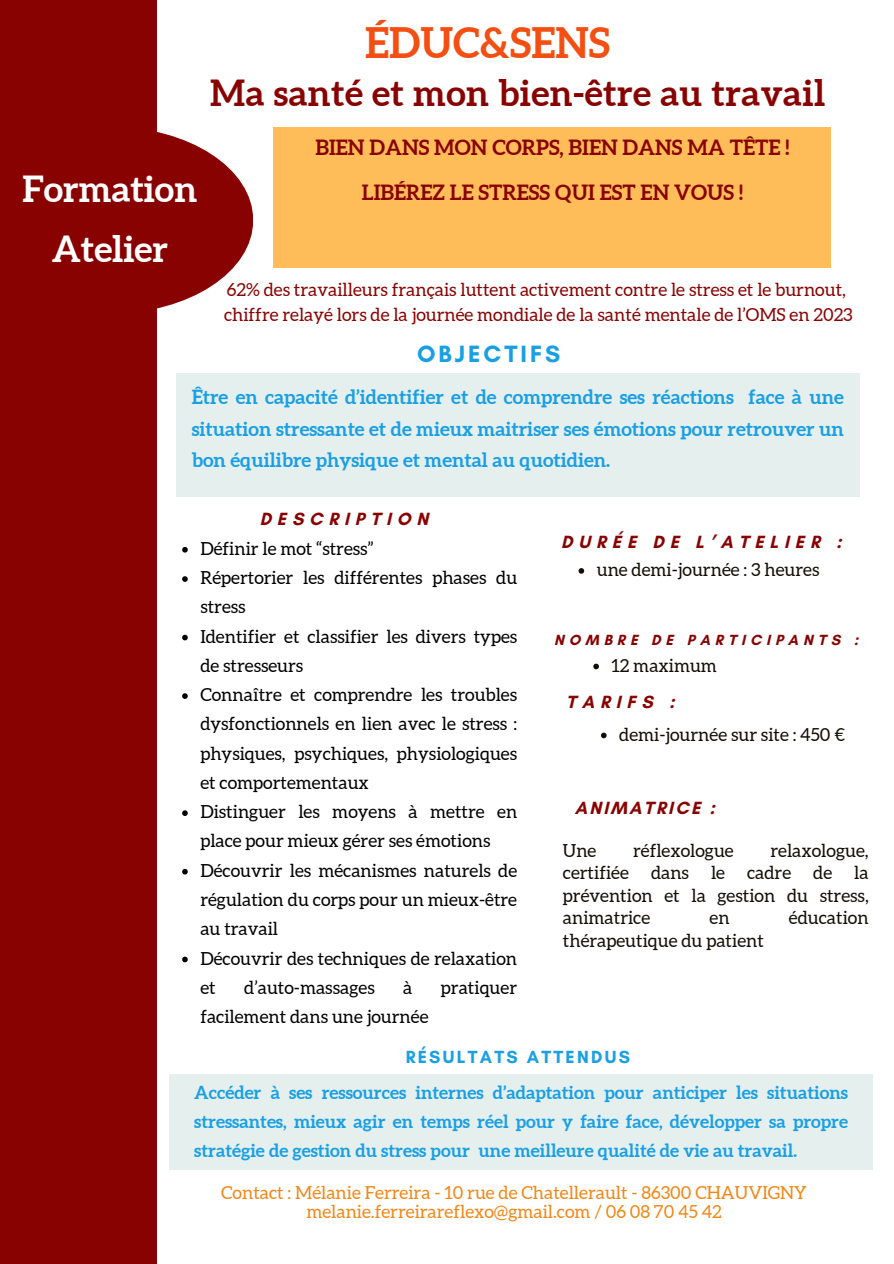
<style>
.page{position:relative;width:894px;height:1264px;background:#fff}
.page>*{position:absolute;margin:0;border:0;box-sizing:border-box;transform-origin:0 0}
.t1{font:700 42px "Aleo";color:#f44f12}
.t2{font:700 36px "Aleo";letter-spacing:.015em;color:#890202}
.t3{font:700 36px/59.7px "Aleo";color:#fff;text-align:center}
.t4{font:700 24px "Glacial Indifference";letter-spacing:.125em;color:#199fe4}
.t5{font:700 21px "Aleo";color:#890202}
.t6{font:700 19.5px/31.5px "Aleo";color:#199fe4;text-align:justify}
.t7{font:18px/29.2px "Aleo";color:#000}
.t8{font:700 18px/29.2px "Aleo";color:#199fe4;text-align:justify}
.t9{font:18px/22.5px "Aleo";color:#110e04;text-align:justify}
.t10{font:18px "Aleo";color:#890202}
.t11{font:18px "Aleo";color:#f28716}
.t12{font:700 18px "Glacial Indifference";letter-spacing:.325em;color:#890202}
.t13{font:700 18px "Glacial Indifference";letter-spacing:.125em;color:#890202}
.t14{font:700 17.85px "Glacial Indifference";letter-spacing:.125em;color:#199fe4}
.t15{font:700 15px "Glacial Indifference";letter-spacing:.325em;color:#890202}
</style>
<div class="page">
<div style="left:0;top:0;width:157px;height:1263px;background:#890202"></div>
<svg style="left:157px;top:132px;width:96px;height:177px;fill:#890202"></svg>
<div style="left:273px;top:127px;width:557px;height:141px;background:#ffbd59"></div>
<div style="left:170px;top:1074px;width:702px;height:96px;background:#e5efee"></div>
<svg style="left:182px;top:547px;width:6px;height:5px"></svg>
<svg style="left:182px;top:576px;width:6px;height:6px"></svg>
<svg style="left:182px;top:634px;width:6px;height:6px"></svg>
<svg style="left:182px;top:693px;width:6px;height:6px"></svg>
<svg style="left:182px;top:810px;width:6px;height:6px"></svg>
<svg style="left:182px;top:868px;width:6px;height:6px"></svg>
<svg style="left:182px;top:956px;width:6px;height:6px"></svg>
<div style="left:176px;top:373px;width:683px;height:124px;background:#e5efee"></div>
<svg style="left:578px;top:568px;width:6px;height:5px"></svg>
<svg style="left:593px;top:663px;width:5px;height:6px"></svg>
<svg style="left:601px;top:732px;width:5px;height:6px"></svg>
<p class="t1" style="left:365px;top:18px;width:246px">ÉDUC&amp;SENS</p>
<h1 class="t3" style="left:23px;top:159px;width:176px">Formation<br>Atelier</h1>
<p class="t2" style="left:210px;top:73px;width:616px">Ma santé et mon bien-être au travail</p>
<h2 class="t5" style="left:315px;top:135px;width:475px">BIEN DANS MON CORPS, BIEN DANS MA TÊTE !</h2>
<h2 class="t5" style="left:362px;top:180px;width:382px">LIBÉREZ LE STRESS QUI EST EN VOUS !</h2>
<p class="t10" style="left:227px;top:280px;width:620px">62% des travailleurs français luttent activement contre le stress et le burnout,</p>
<p class="t10" style="left:224px;top:304px;width:630px">chiffre relayé lors de la journée mondiale de la santé mentale de l’OMS en 2023</p>
<h4 class="t4" style="left:417px;top:339px;width:145px">OBJECTIFS</h4>
<p class="t6" style="left:192px;top:381px;width:653px">Être en capacité d’identifier et de comprendre ses réactions face à une situation stressante et de mieux maitriser ses émotions pour retrouver un bon équilibre physique et mental au quotidien.</p>
<p class="t12" style="left:259px;top:508px;width:170px">DESCRIPTION</p>
<p class="t7" style="left:200px;top:533px;width:175px">Définir le mot “stress”</p>
<p class="t7" style="left:200px;top:563px;width:318px">Répertorier les différentes phases du stress</p>
<h3 class="t7" style="left:200px;top:621px;width:318px">Identifier et classifier les divers types de stresseurs</h3>
<h5 class="t7" style="left:200px;top:680px;width:318px;text-align:justify">Connaître et comprendre les troubles dysfonctionnels en lien avec le stress : physiques, psychiques, physiologiques et comportementaux</h5>
<p class="t7" style="left:200px;top:797px;width:318px">Distinguer les moyens à mettre en place pour mieux gérer ses émotions</p>
<p class="t7" style="left:200px;top:855px;width:318px;text-align:justify">Découvrir les mécanismes naturels de régulation du corps pour un mieux-être au travail</p>
<p class="t7" style="left:200px;top:943px;width:318px">Découvrir des techniques de relaxation et</p>
<p class="t7" style="left:244px;top:972px;width:132px">d’auto-massages</p>
<p class="t7" style="left:403px;top:972px;width:11px">à</p>
<p class="t7" style="left:441px;top:972px;width:78px">pratiquer</p>
<p class="t7" style="left:200px;top:1001px;width:230px">facilement dans une journée</p>
<p class="t12" style="left:561px;top:531px;width:282px">DURÉE DE L’ATELIER :</p>
<p class="t9" style="left:596px;top:558px;width:224px">une demi-journée : 3 heures</p>
<h6 class="t15" style="left:554px;top:630px;width:306px">NOMBRE DE PARTICIPANTS :</h6>
<p class="t9" style="left:611px;top:654px;width:107px">12 maximum</p>
<h6 class="t12" style="left:566px;top:691px;width:110px">TARIFS :</h6>
<p class="t9" style="left:619px;top:722px;width:227px">demi-journée sur site : 450 €</p>
<p class="t13" style="left:574px;top:797px;width:142px">ANIMATRICE :</p>
<p class="t9" style="left:562px;top:839px;width:307px;text-indent:207px">relaxologue, certifiée dans le cadre de la prévention et la gestion du stress, animatrice</p>
<p class="t9" style="left:562px;top:839px;width:35px">Une</p>
<p class="t9" style="left:633px;top:839px;width:102px">réflexologue</p>
<p class="t9" style="left:709px;top:906px;width:22px">en</p>
<p class="t9" style="left:788px;top:906px;width:81px">éducation</p>
<p class="t9" style="left:562px;top:929px;width:202px">thérapeutique du patient</p>
<h6 class="t14" style="left:405px;top:1045px;width:226px">RÉSULTATS ATTENDUS</h6>
<h4 class="t8" style="left:194px;top:1077px;width:655px">Accéder à ses ressources internes d’adaptation pour anticiper les situations stressantes, mieux agir en temps réel pour y faire face, développer sa propre stratégie de gestion du stress pour une meilleure qualité de vie au travail.</h4>
<h6 class="t11" style="left:221px;top:1182px;width:587px">Contact : Mélanie Ferreira - 10 rue de Chatellerault - 86300 CHAUVIGNY</h6>
<h6 class="t11" style="left:306px;top:1201px;width:416px">melanie.ferreirareflexo@gmail.com / 06 08 70 45 42</h6>
</div>
